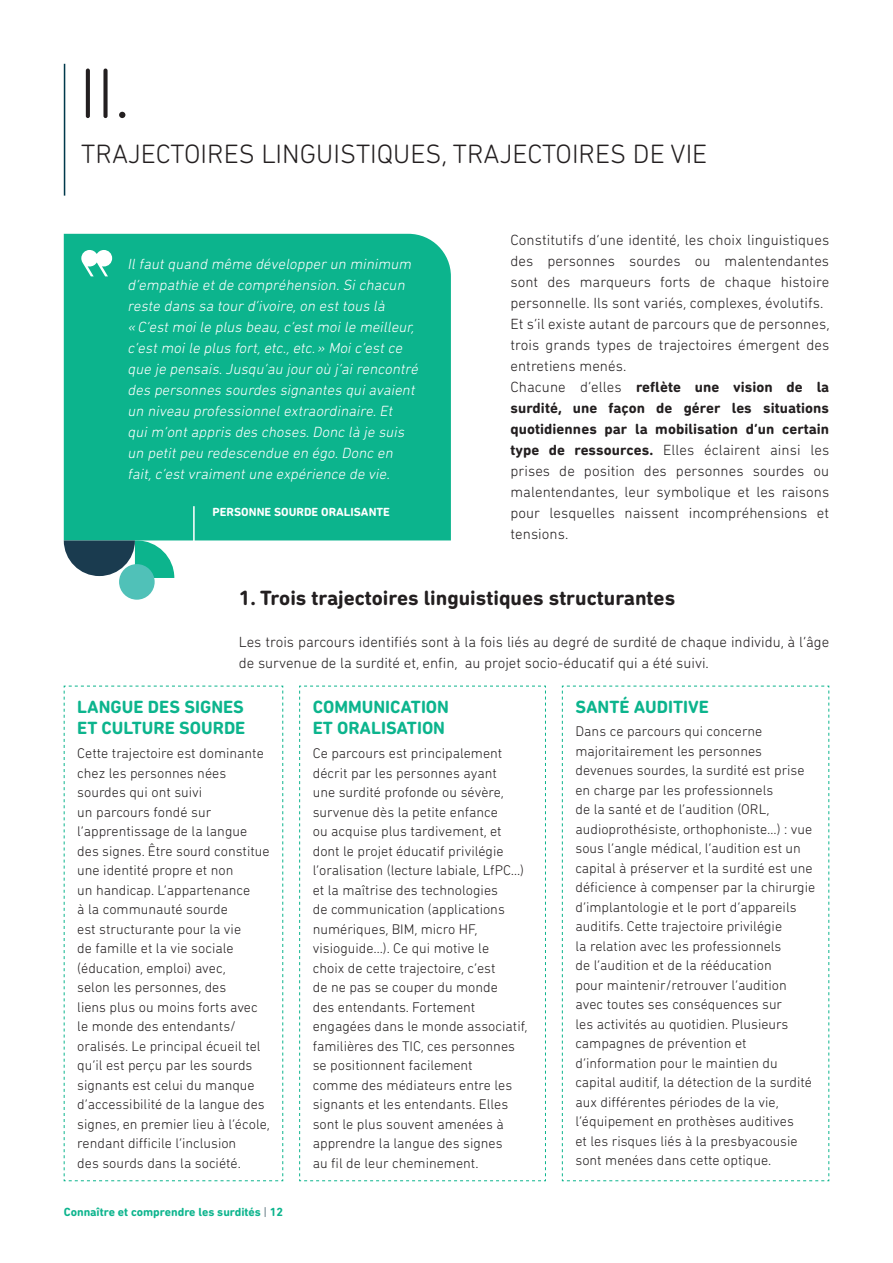
<style>
.page{position:relative;width:893px;height:1263px;background:#fff}
.page>*{position:absolute;margin:0;border:0;box-sizing:border-box;transform-origin:0 0}
.t1{font:300 72px "DIN Next Rounded LT Pro";color:#231f20}
.t2{font:300 27px "DIN Next Rounded LT Pro";color:#231f20}
.t3{font:700 21px "DIN Next Rounded LT Pro";color:#231f20}
.t4{font:700 18px/21.6px "DIN Next Rounded LT Pro";color:#0cb48d}
.t5{font:300 15px/21px "DIN Next Rounded LT Pro";letter-spacing:.005em;color:#231f20}
.t6{font:italic 300 15px/21px "DIN Next Rounded LT Pro";color:#fff}
.t7{font:300 14.25px/19.5px "DIN Next Rounded LT Pro";color:#231f20}
.t8{font:700 12px "DIN Next Rounded LT Pro";color:#0cb48d}
.t9{font:700 12px "DIN Next Rounded LT Pro";color:#fff}
.s1{font-weight:700}
.s2{font-weight:300;color:#153846}
</style>
<div class="page">
<hr style="left:64px;top:64px;width:1px;height:132px;background:#00394b">
<div style="left:64px;top:234px;width:387px;height:306px;background:#0cb48d"></div>
<svg style="left:63px;top:685px;width:220px;height:496px"></svg>
<svg style="left:299px;top:685px;width:247px;height:496px"></svg>
<svg style="left:562px;top:685px;width:268px;height:496px"></svg>
<svg style="left:81px;top:250px;width:31px;height:26px"></svg>
<svg style="left:64px;top:540px;width:110px;height:38px"></svg>
<div style="left:119px;top:564px;width:36px;height:36px;background:#50c1b8;border-radius:50%"></div>
<hr style="left:193px;top:506px;width:2px;height:69px;background:#fff">
<h1 class="t1" style="left:79px;top:52px;width:53px">II.</h1>
<h2 class="t2" style="left:81px;top:139px;width:627px">TRAJECTOIRES LINGUISTIQUES, TRAJECTOIRES DE VIE</h2>
<p class="t6" style="left:128px;top:253px;width:295px">Ilfautquand même développer un minimum d’empathie etde compréhension.Sichacun reste dans sa tour d’ivoire,on esttous là «C’estmoile plus beau,c’estmoile meilleur, c’estmoile plus fort,etc.,etc.» Moic’estce que je pensais.Jusqu’au jour où j ’airencontré des personnes sourdes signantes quiavaient un niveau professionnelextraordinaire.Et quim’ontappris des choses.Donc là je suis un petitpeu redescendue en égo.Donc en fait,c’estvraimentune expérience de vie.</p>
<p class="t9" style="left:213px;top:505px;width:179px">PERSONNE SOURDE ORALISANTE</p>
<p class="t5" style="left:510px;top:229px;width:321px">Constitutifs d’une identité, les choix linguistiques des personnes sourdes ou malentendantes sont des marqueurs forts de chaque histoire personnelle. Ils sont variés, complexes, évolutifs.<br>Et s’il existe autant de parcours que de personnes, trois grands types de trajectoires émergent des entretiens menés.<br>Chacune d’elles <span class="s1">reflète une vision de la surdité, une façon de gérer les situations quotidiennes par la mobilisation d’un certain type de ressources.</span> Elles éclairent ainsi les prises de position des personnes sourdes ou malentendantes, leur symbolique et les raisons pour lesquelles naissent incompréhensions et tensions.</p>
<h3 class="t3" style="left:239px;top:586px;width:438px">1. Trois trajectoires linguistiques structurantes</h3>
<p class="t5" style="left:239px;top:631px;width:592px">Les trois parcours identifiés sont à la fois liés au degré de surdité de chaque individu, à l’âge de survenue de la surdité et, enfin, au projet socio-éducatif qui a été suivi.</p>
<p class="t4" style="left:77px;top:696px;width:170px">LANGUE DES SIGNES<br>ET CULTURE SOURDE</p>
<p class="t7" style="left:77px;top:743px;width:194px">Cette trajectoire est dominante chez les personnes nées sourdes qui ont suivi<br>un parcours fondé sur l’apprentissage de la langue des signes. Être sourd constitue une identité propre et non<br>un handicap. L’appartenance<br>à la communauté sourde<br>est structurante pour la vie<br>de famille et la vie sociale (éducation, emploi) avec,<br>selon les personnes, des<br>liens plus ou moins forts avec le monde des entendants/ oralisés. Le principal écueil tel qu’il est perçu par les sourds signants est celui du manque d’accessibilité de la langue des signes, en premier lieu à l’école, rendant difficile l’inclusion<br>des sourds dans la société.</p>
<p class="t8" style="left:64px;top:1205px;width:221px">Connaître et comprendre les surdités <span class="s2">|</span> 12</p>
<p class="t4" style="left:313px;top:696px;width:138px">COMMUNICATION<br>ET ORALISATION</p>
<p class="t7" style="left:313px;top:743px;width:216px">Ce parcours est principalement décrit par les personnes ayant<br>une surdité profonde ou sévère, survenue dès la petite enfance<br>ou acquise plus tardivement, et dont le projet éducatif privilégie l’oralisation (lecture labiale, LfPC…) et la maîtrise des technologies<br>de communication (applications numériques, BIM, micro HF, visioguide…). Ce qui motive le<br>choix de cette trajectoire, c’est<br>de ne pas se couper du monde<br>des entendants. Fortement engagées dans le monde associatif, familières des TIC, ces personnes se positionnent facilement<br>comme des médiateurs entre les signants et les entendants. Elles sont le plus souvent amenées à apprendre la langue des signes<br>au fil de leur cheminement.</p>
<p class="t4" style="left:575px;top:696px;width:135px">SANTÉ AUDITIVE</p>
<p class="t7" style="left:575px;top:722px;width:241px">Dans ce parcours qui concerne majoritairement les personnes devenues sourdes, la surdité est prise en charge par les professionnels<br>de la santé et de l’audition (ORL, audioprothésiste, orthophoniste…) : vue sous l’angle médical, l’audition est un capital à préserver et la surdité est une déficience à compenser par la chirurgie d’implantologie et le port d’appareils auditifs. Cette trajectoire privilégie<br>la relation avec les professionnels<br>de l’audition et de la rééducation<br>pour maintenir/retrouver l’audition avec toutes ses conséquences sur<br>les activités au quotidien. Plusieurs campagnes de prévention et d’information pour le maintien du capital auditif, la détection de la surdité aux différentes périodes de la vie, l’équipement en prothèses auditives<br>et les risques liés à la presbyacousie sont menées dans cette optique.</p>
</div>
